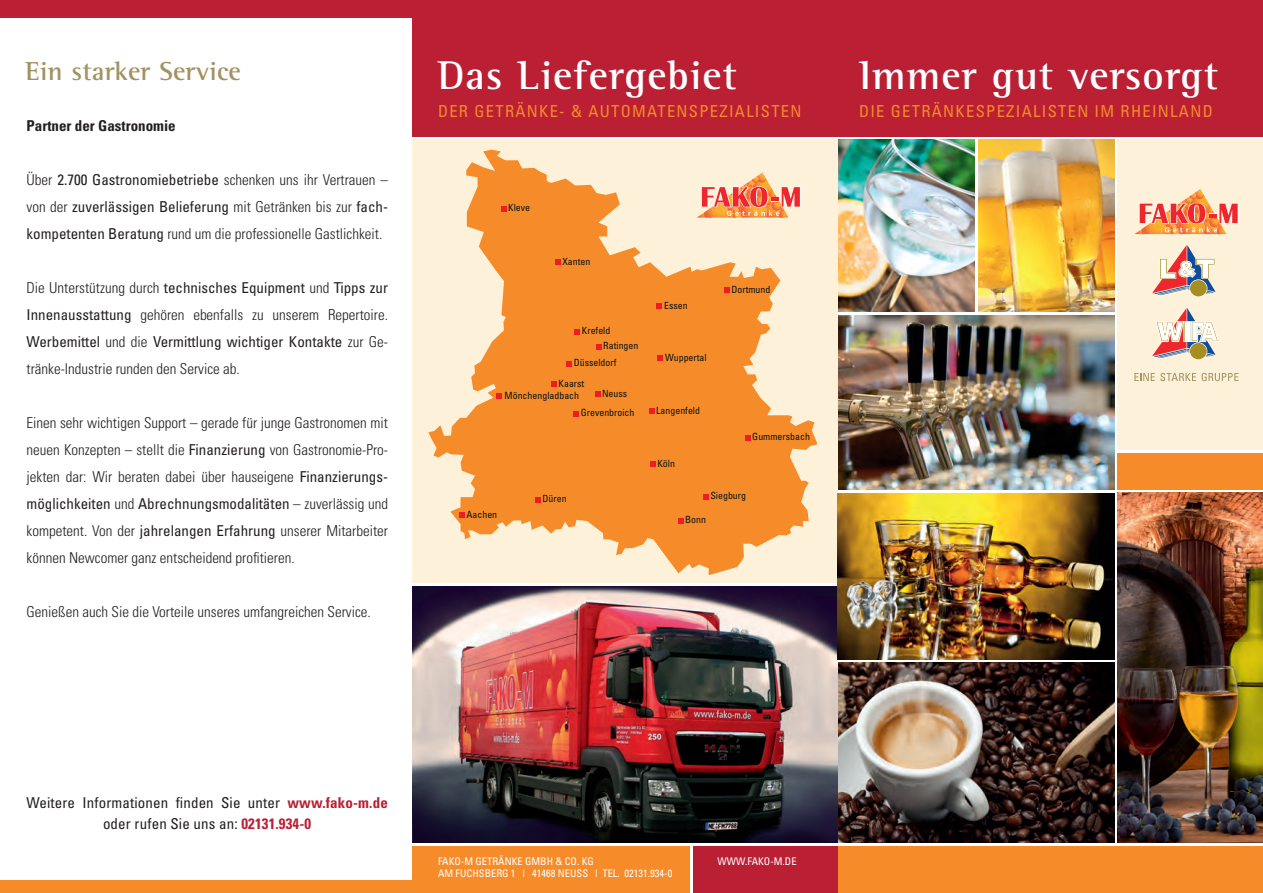
<style>
.page{position:relative;width:1263px;height:893px;background:#fff}
.page>*{position:absolute;margin:0;border:0;box-sizing:border-box;transform-origin:0 0}
.t1{font:700 41.1px "Rotis Semi Serif";letter-spacing:.025em;color:#fff}
.t2{font:700 26.7px "Rotis Semi Serif";letter-spacing:.01em;color:#a29161}
.t3{font:condensed 16.5px "Univers";letter-spacing:.08em;color:#f68b29}
.t4{font:300 condensed 15px/27px "Univers";color:#231f20;text-align:justify}
.t5{font:condensed 15px/21px "Univers";letter-spacing:.01em;color:#231f20;text-align:center}
.t6{font:700 condensed 15px "Univers";color:#231f20}
.t7{font:condensed 10.5px "Univers";color:#fff}
.t8{font:condensed 9.9px/20.1px "Univers";color:#0e1213}
.s1{font-weight:400}
.s2{font-weight:700;color:#ba1f34}
</style>
<div class="page">
<div style="left:412px;top:0;width:851px;height:136px;background:#ba1f34"></div>
<div style="left:1117px;top:139px;width:146px;height:311px;background:#fef1d9"></div>
<svg style="left:1135px;top:189px;width:103px;height:45px"></svg>
<div style="left:1190px;top:343px;width:17px;height:16px;background:#a78e23;border-radius:50%"></div>
<svg style="left:1152px;top:308px;width:67px;height:50px"></svg>
<div style="left:1190px;top:280px;width:17px;height:16px;background:#a78e23;border-radius:50%"></div>
<svg style="left:1152px;top:245px;width:63px;height:50px"></svg>
<svg style="left:1134px;top:373px;width:62px;height:8px"></svg>
<svg style="left:1202px;top:373px;width:36px;height:8px"></svg>
<div style="left:1117px;top:453px;width:146px;height:36px;background:#f68b29"></div>
<div style="left:838px;top:846px;width:425px;height:47px;background:#f68b29"></div>
<img style="left:1117px;top:493px;width:146px;height:350px">
<img style="left:838px;top:139px;width:137px;height:173px">
<img style="left:978px;top:139px;width:136px;height:173px">
<img style="left:838px;top:662px;width:276px;height:181px">
<img style="left:838px;top:315px;width:276px;height:174px">
<div style="left:0;top:880px;width:421px;height:13px;background:#f68b29"></div>
<div style="left:0;top:0;width:842px;height:17px;background:#ba1f34"></div>
<img style="left:412px;top:587px;width:426px;height:256px">
<div style="left:412px;top:846px;width:278px;height:47px;background:#f68b29"></div>
<div style="left:693px;top:846px;width:145px;height:47px;background:#ba1f34"></div>
<div style="left:412px;top:139px;width:426px;height:444px;background:#fef1d9"></div>
<svg style="left:428px;top:150px;width:389px;height:425px;fill:#f68c29"></svg>
<svg style="left:574px;top:329px;width:6px;height:6px"></svg>
<svg style="left:596px;top:344px;width:6px;height:6px"></svg>
<svg style="left:566px;top:361px;width:6px;height:5px"></svg>
<svg style="left:551px;top:381px;width:6px;height:6px"></svg>
<svg style="left:497px;top:393px;width:5px;height:5px"></svg>
<svg style="left:595px;top:391px;width:6px;height:6px"></svg>
<svg style="left:573px;top:411px;width:6px;height:5px"></svg>
<svg style="left:649px;top:408px;width:5px;height:6px"></svg>
<svg style="left:650px;top:461px;width:6px;height:6px"></svg>
<svg style="left:459px;top:512px;width:6px;height:6px"></svg>
<svg style="left:535px;top:497px;width:6px;height:5px"></svg>
<svg style="left:678px;top:518px;width:5px;height:6px"></svg>
<svg style="left:703px;top:494px;width:6px;height:5px"></svg>
<svg style="left:745px;top:435px;width:5px;height:6px"></svg>
<svg style="left:657px;top:355px;width:6px;height:6px"></svg>
<svg style="left:724px;top:287px;width:6px;height:6px"></svg>
<svg style="left:656px;top:303px;width:6px;height:6px"></svg>
<svg style="left:555px;top:260px;width:5px;height:5px"></svg>
<svg style="left:501px;top:206px;width:5px;height:5px"></svg>
<svg style="left:697px;top:173px;width:104px;height:45px"></svg>
<img style="left:838px;top:493px;width:276px;height:166px">
<h2 class="t2" style="left:26px;top:55px;width:217px">Ein starker Service</h2>
<p class="t6" style="left:27px;top:116px;width:151px">Partner der Gastronomie</p>
<p class="t4" style="left:27px;top:166px;width:363px">Über <span class="s1">2.700 Gastronomiebetriebe</span> schenken uns ihr Vertrauen – von der <span class="s1">zuverlässigen Belieferung</span> mit Getränken bis zur <span class="s1">fach&shy;kompetenten Beratung</span> rund um die professionelle Gastlichkeit.</p>
<p class="t4" style="left:27px;top:274px;width:363px">Die Unterstützung durch <span class="s1">technisches Equipment</span> und <span class="s1">Tipps zur Innenausstattung</span> gehören ebenfalls zu unserem Repertoire.<br><span class="s1">Werbemittel</span> und die <span class="s1">Vermittlung wichtiger Kontakte</span> zur Ge&shy;tränke-Industrie runden den Service ab.</p>
<p class="t4" style="left:27px;top:409px;width:363px">Einen sehr wichtigen Support – gerade für junge Gastronomen mit neuen Konzepten – stellt die <span class="s1">Finanzierung</span> von Gastronomie-Pro&shy;jekten dar: Wir beraten dabei über hauseigene <span class="s1">Finanzierungs&shy;möglichkeiten</span> und <span class="s1">Abrechnungsmodalitäten</span> – zuverlässig und kompetent. Von der <span class="s1">jahrelangen Erfahrung</span> unserer Mitarbeiter können Newcomer ganz entscheidend profitieren.</p>
<p class="t4" style="left:27px;top:598px;width:346px">Genießen auch Sie die Vorteile unseres umfangreichen Service.</p>
<h1 class="t1" style="left:438px;top:51px;width:301px">Das Liefergebiet</h1>
<h1 class="t1" style="left:859px;top:51px;width:361px">Immer gut versorgt</h1>
<p class="t3" style="left:438px;top:101px;width:365px">DER GETRÄNKE- &amp; AUTOMATENSPEZIALISTEN</p>
<p class="t3" style="left:859px;top:101px;width:355px">DIE GETRÄNKESPEZIALISTEN IM RHEINLAND</p>
<p class="t8" style="left:508px;top:197px;width:23px">Kleve</p>
<p class="t8" style="left:562px;top:251px;width:30px">Xanten</p>
<p class="t8" style="left:582px;top:320px;width:30px">Krefeld</p>
<p class="t8" style="left:603px;top:336px;width:37px">Ratingen</p>
<p class="t8" style="left:559px;top:353px;width:59px;text-indent:15px">Düsseldorf<br>Kaarst</p>
<p class="t8" style="left:581px;top:383px;width:55px;line-height:19.5px;text-indent:21px">Neuss<br>Grevenbroich</p>
<p class="t8" style="left:504px;top:385px;width:76px">Mönchengladbach</p>
<p class="t8" style="left:466px;top:504px;width:32px">Aachen</p>
<p class="t8" style="left:543px;top:488px;width:26px">Düren</p>
<p class="t8" style="left:664px;top:295px;width:25px">Essen</p>
<p class="t8" style="left:665px;top:347px;width:43px">Wuppertal</p>
<p class="t8" style="left:656px;top:400px;width:45px">Langenfeld</p>
<p class="t8" style="left:657px;top:453px;width:19px">Köln</p>
<p class="t8" style="left:731px;top:279px;width:40px">Dortmund</p>
<p class="t8" style="left:752px;top:427px;width:59px">Gummersbach</p>
<p class="t8" style="left:710px;top:485px;width:37px">Siegburg</p>
<p class="t8" style="left:685px;top:510px;width:22px">Bonn</p>
<p class="t5" style="left:26px;top:791px;width:363px">Weitere Informationen finden Sie unter <span class="s2">www.fako-m.de </span>oder rufen Sie uns an: <span class="s2">02131.934-0</span></p>
<p class="t7" style="left:438px;top:855px;width:157px">FAKO-M GETRÄNKE GMBH &amp; CO. KG</p>
<p class="t7" style="left:718px;top:855px;width:80px">WWW.FAKO-M.DE</p>
<p class="t7" style="left:438px;top:867px;width:236px">AM FUCHSBERG 1 | 41468 NEUSS | TEL. 02131.934-0</p>
</div>
